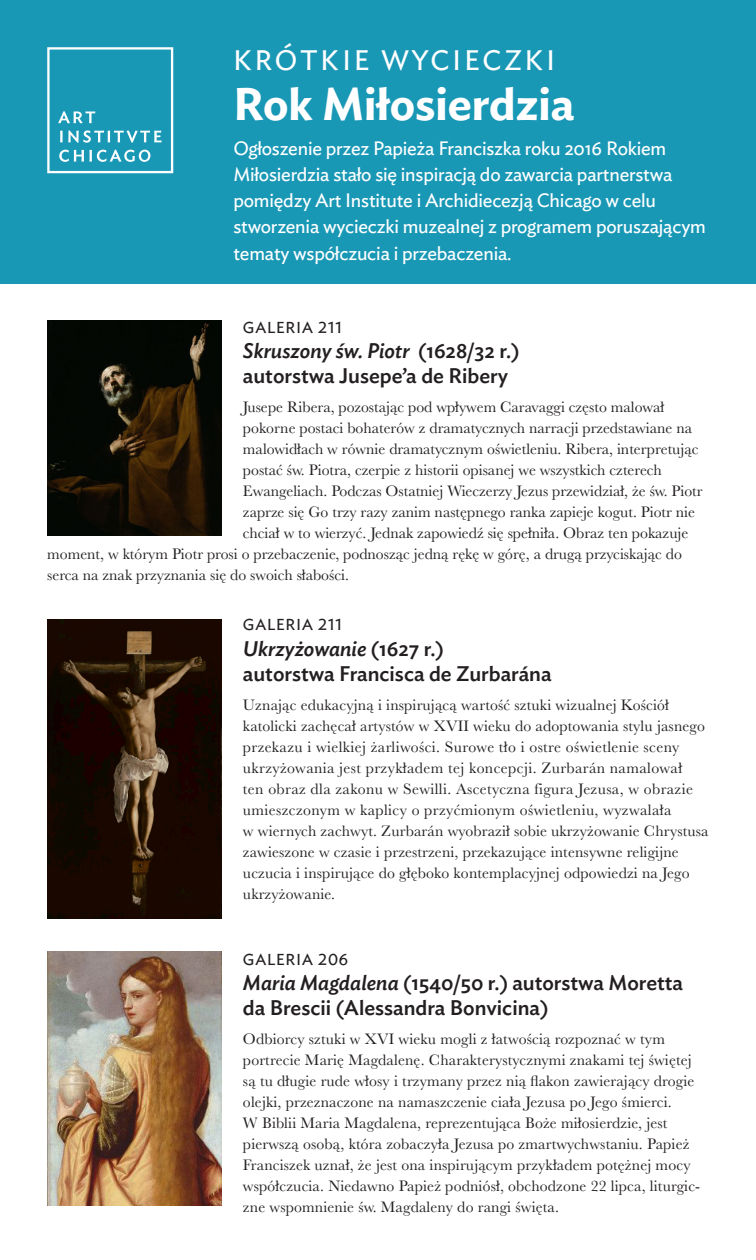
<style>
.page{position:relative;width:756px;height:1260px;background:#fff}
.page>*{position:absolute;margin:0;border:0;box-sizing:border-box;transform-origin:0 0}
.t1{font:600 45.5px "Ideal Sans";color:#fff}
.t2{font:28px "Topaz Layers Background";letter-spacing:.1em;color:#fff}
.t3{font:500 21px/25.2px "Ideal Sans";color:#231f20}
.t4{font:19.25px/26.2px "Ideal Sans";letter-spacing:-.01em;color:#fff}
.body{font:15.75px/21px "Baskerville";letter-spacing:.01em;color:#231f20}
.gallery_no{font:15.75px "Topaz Layers Background";letter-spacing:.05em;color:#231f20}
.s1{font-style:italic}
</style>
<div class="page">
<img style="left:47px;top:320px;width:175px;height:215px">
<div style="left:0;top:0;width:756px;height:284px;background:#1998b6"></div>
<svg style="left:47px;top:47px;width:126px;height:126px"></svg>
<img style="left:47px;top:619px;width:175px;height:300px">
<img style="left:47px;top:952px;width:175px;height:254px">
<p class="t2" style="left:233px;top:43px;width:323px">KRÓTKIE WYCIECZKI</p>
<p class="t1" style="left:233px;top:69px;width:343px">Rok Miłosierdzia</p>
<p class="t4" style="left:233px;top:133px;width:474px">Ogłoszenie przez Papieża Franciszka roku 2016 Rokiem Miłosierdzia stało się inspiracją do zawarcia partnerstwa pomiędzy Art Institute i Archidiecezją Chicago w celu stworzenia wycieczki muzealnej z programem poruszającym tematy współczucia i przebaczenia.</p>
<p class="gallery_no" style="left:243px;top:318px;width:101px">GALERIA 211</p>
<p class="t3" style="left:243px;top:336px;width:278px"><span class="s1">Skruszony św. Piotr</span> (1628/32 r.) autorstwa Jusepe’a de Ribery</p>
<p class="body" style="left:243px;top:397px;width:423px">Jusepe Ribera, pozostając pod wpływem Caravaggi często malował</p>
<p class="body" style="left:243px;top:418px;width:451px">pokorne postaci bohaterów z dramatycznych narracji przedstawiane na</p>
<p class="body" style="left:243px;top:439px;width:457px">malowidłach w równie dramatycznym oświetleniu. Ribera, interpretując</p>
<p class="body" style="left:243px;top:460px;width:420px">postać św. Piotra, czerpie z historii opisanej we wszystkich czterech</p>
<p class="body" style="left:243px;top:481px;width:461px">Ewangeliach. Podczas Ostatniej Wieczerzy Jezus przewidział, że św. Piotr</p>
<p class="body" style="left:243px;top:502px;width:454px">zaprze się Go trzy razy zanim następnego ranka zapieje kogut. Piotr nie</p>
<p class="body" style="left:243px;top:523px;width:447px">chciał w to wierzyć. Jednak zapowiedź się spełniła. Obraz ten pokazuje</p>
<p class="body" style="left:47px;top:544px;width:636px">moment, w którym Piotr prosi o przebaczenie, podnosząc jedną rękę w górę, a drugą przyciskając do</p>
<p class="body" style="left:47px;top:565px;width:303px">serca na znak przyznania się do swoich słabości.</p>
<p class="gallery_no" style="left:243px;top:615px;width:101px">GALERIA 211</p>
<p class="t3" style="left:243px;top:634px;width:310px"><span class="s1">Ukrzyżowanie</span> (1627 r.)<br>autorstwa Francisca de Zurbarána</p>
<p class="body" style="left:243px;top:694px;width:467px">Uznając edukacyjną i inspirującą wartość sztuki wizualnej Kościół katolicki zachęcał artystów w XVII wieku do adoptowania stylu jasnego przekazu i wielkiej żarliwości. Surowe tło i ostre oświetlenie sceny ukrzyżowania jest przykładem tej koncepcji. Zurbarán namalował<br>ten obraz dla zakonu w Sewilli. Ascetyczna figura Jezusa, w obrazie umieszczonym w kaplicy o przyćmionym oświetleniu, wyzwalała<br>w wiernych zachwyt. Zurbarán wyobraził sobie ukrzyżowanie Chrystusa zawieszone w czasie i przestrzeni, przekazujące intensywne religijne uczucia i inspirujące do głęboko kontemplacyjnej odpowiedzi na Jego ukrzyżowanie.</p>
<p class="gallery_no" style="left:243px;top:950px;width:107px">GALERIA 206</p>
<p class="t3" style="left:243px;top:968px;width:442px"><span class="s1">Maria Magdalena</span> (1540/50 r.) autorstwa Moretta da Brescii (Alessandra Bonvicina)</p>
<p class="body" style="left:243px;top:1029px;width:459px">Odbiorcy sztuki w XVI wieku mogli z łatwością rozpoznać w tym portrecie Marię Magdalenę. Charakterystycznymi znakami tej świętej są tu długie rude włosy i trzymany przez nią flakon zawierający drogie olejki, przeznaczone na namaszczenie ciała Jezusa po Jego śmierci.<br>W Biblii Maria Magdalena, reprezentująca Boże miłosierdzie, jest pierwszą osobą, która zobaczyła Jezusa po zmartwychwstaniu. Papież Franciszek uznał, że jest ona inspirującym przykładem potężnej mocy współczucia. Niedawno Papież podniósł, obchodzone 22 lipca, liturgic&shy;zne wspomnienie św. Magdaleny do rangi święta.</p>
</div>
